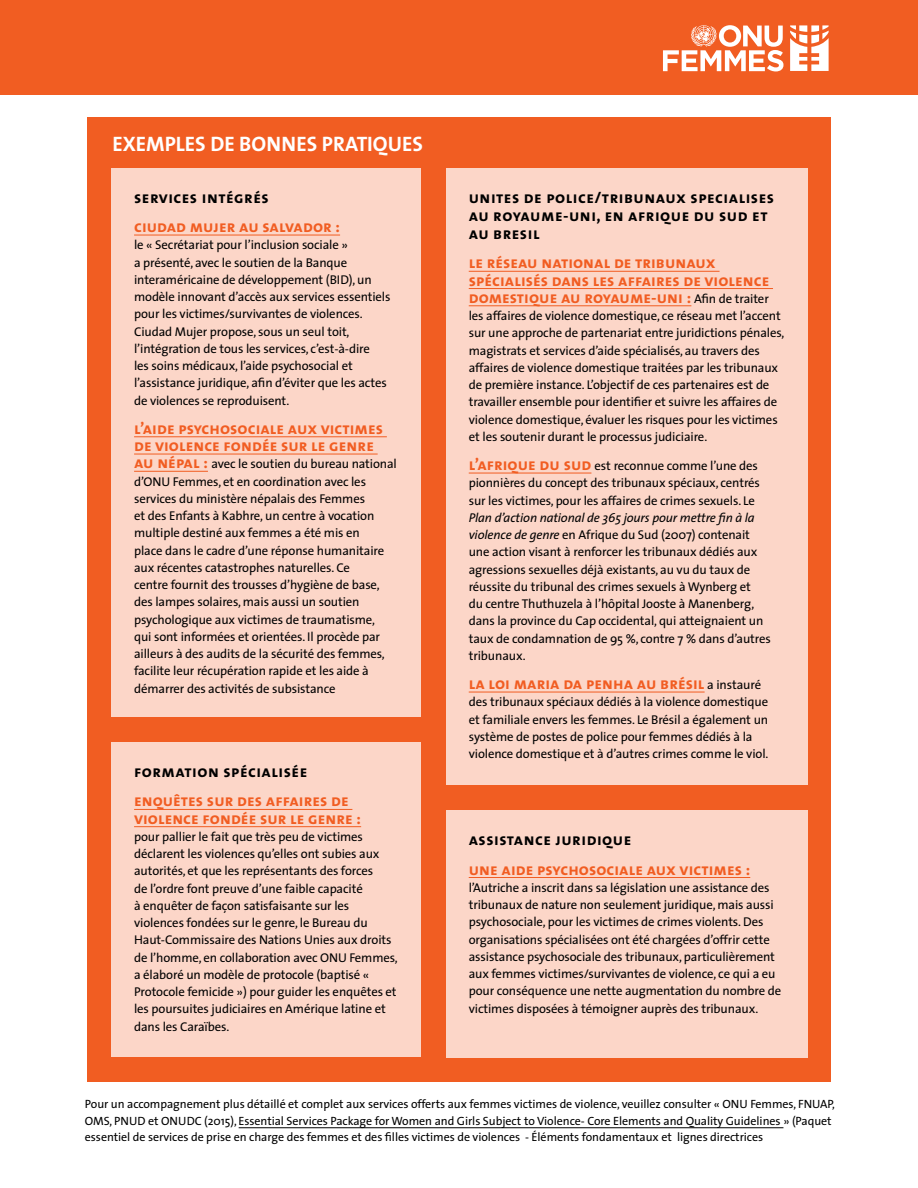
<style>
.page{position:relative;width:918px;height:1188px;background:#fff}
.page>*{position:absolute;margin:0;border:0;box-sizing:border-box;transform-origin:0 0}
.t1{font:700 21px "The Sans";color:#fff}
.t2{font:16.5px/17.2px "The Sans Bold Caps";letter-spacing:.005em;color:#f15d22}
.t3{font:16.5px/18px "The Sans Bold Caps";letter-spacing:.03em;color:#000}
.t4{font:12.75px/17.2px "The Sans";letter-spacing:-.01em;color:#000}
.t5{font:12px/16.5px "The Sans";letter-spacing:-.005em;color:#000}
.s1{font-family:"The Sans Bold Caps";font-size:16.5px;color:#f15d22}
.s2{font-family:"The Sans";font-size:12.75px;color:#000}
.s3{font-style:italic}
</style>
<div class="page">
<div style="left:0;top:0;width:918px;height:95px;background:#f15d22"></div>
<svg style="left:663px;top:25px;width:120px;height:46px"></svg>
<svg style="left:790px;top:25px;width:39px;height:46px"></svg>
<div style="left:87px;top:117px;width:744px;height:965px;background:#f15d22"></div>
<div style="left:446px;top:811px;width:362px;height:247px;background:#fcd6c8"></div>
<hr style="left:469px;top:877px;width:281px;height:1px;background:#f15d22">
<div style="left:112px;top:743px;width:309px;height:314px;background:#fcd6c8"></div>
<hr style="left:134px;top:809px;width:218px;height:1px;background:#f15d22">
<hr style="left:134px;top:826px;width:227px;height:1px;background:#f15d22">
<div style="left:112px;top:168px;width:309px;height:548px;background:#fcd6c8"></div>
<hr style="left:134px;top:235px;width:206px;height:1px;background:#f15d22">
<hr style="left:134px;top:436px;width:253px;height:1px;background:#f15d22">
<hr style="left:134px;top:454px;width:244px;height:1px;background:#f15d22">
<hr style="left:134px;top:471px;width:74px;height:1px;background:#f15d22">
<div style="left:446px;top:169px;width:362px;height:616px;background:#fcd6c8"></div>
<hr style="left:469px;top:271px;width:251px;height:1px;background:#f15d22">
<hr style="left:469px;top:288px;width:304px;height:1px;background:#f15d22">
<hr style="left:469px;top:305px;width:222px;height:1px;background:#f15d22">
<hr style="left:469px;top:473px;width:122px;height:1px;background:#f15d22">
<hr style="left:469px;top:692px;width:236px;height:1px;background:#f15d22">
<hr style="left:239px;top:1127px;width:544px;height:1px;background:#000">
<h1 class="t1" style="left:112px;top:126px;width:312px">EXEMPLES DE BONNES PRATIQUES</h1>
<p class="t3" style="left:134px;top:188px;width:136px">services intégrés</p>
<p class="t2" style="left:134px;top:217px;width:207px">ciudad mujer au salvador :</p>
<p class="t4" style="left:134px;top:236px;width:258px">le « Secrétariat pour l’inclusion sociale »<br>a présenté, avec le soutien de la Banque interaméricaine de développement (BID), un modèle innovant d’accès aux services essentiels pour les victimes/survivantes de violences.<br>Ciudad Mujer propose, sous un seul toit, l’intégration de tous les services, c’est-à-dire<br>les soins médicaux, l’aide psychosocial et l’assistance juridique, afin d’éviter que les actes de violences se reproduisent.</p>
<p class="t2" style="left:134px;top:419px;width:251px">l’aide psychosociale aux victimes de violence fondée sur le genre</p>
<p class="t4" style="left:134px;top:455px;width:264px"><span class="s1">au népal :</span> avec le soutien du bureau national d’ONU Femmes, et en coordination avec les services du ministère népalais des Femmes<br>et des Enfants à Kabhre, un centre à vocation multiple destiné aux femmes a été mis en<br>place dans le cadre d’une réponse humanitaire aux récentes catastrophes naturelles. Ce<br>centre fournit des trousses d’hygiène de base, des lampes solaires, mais aussi un soutien psychologique aux victimes de traumatisme,<br>qui sont informées et orientées. Il procède par ailleurs à des audits de la sécurité des femmes, facilite leur récupération rapide et les aide à démarrer des activités de subsistance</p>
<p class="t3" style="left:134px;top:762px;width:175px">formation spécialisée</p>
<p class="t2" style="left:134px;top:792px;width:229px">enquêtes sur des affaires de violence fondée sur le genre :</p>
<p class="t4" style="left:134px;top:828px;width:265px">pour pallier le fait que très peu de victimes déclarent les violences qu’elles ont subies aux autorités, et que les représentants des forces<br>de l’ordre font preuve d’une faible capacité<br>à enquêter de façon satisfaisante sur les violences fondées sur le genre, le Bureau du Haut-Commissaire des Nations Unies aux droits de l’homme, en collaboration avec ONU Femmes, a élaboré un modèle de protocole (baptisé « Protocole femicide ») pour guider les enquêtes et les poursuites judiciaires en Amérique latine et dans les Caraïbes.</p>
<p class="t3" style="left:469px;top:188px;width:307px">unites de police/tribunaux specialises au royaume-uni, en afrique du sud et au bresil</p>
<p class="t2" style="left:469px;top:254px;width:302px">le réseau national de tribunaux spécialisés dans les affaires de violence domestique au royaume-uni : <span class="s2">Afin de traiter</span></p>
<p class="t4" style="left:469px;top:307px;width:317px">les affaires de violence domestique, ce réseau met l’accent sur une approche de partenariat entre juridictions pénales, magistrats et services d’aide spécialisés, au travers des affaires de violence domestique traitées par les tribunaux de première instance. L’objectif de ces partenaires est de travailler ensemble pour identifier et suivre les affaires de violence domestique, évaluer les risques pour les victimes et les soutenir durant le processus judiciaire.</p>
<p class="t4" style="left:469px;top:457px;width:293px"><span class="s1">l’afrique du sud</span> est reconnue comme l’une des pionnières du concept des tribunaux spéciaux, centrés sur les victimes, pour les affaires de crimes sexuels. Le</p>
<p class="t4" style="left:469px;top:508px;width:304px"><span class="s3">Plan d’action national de 365 jours pour mettre fin à la violence de genre</span> en Afrique du Sud (2007) contenait une action visant à renforcer les tribunaux dédiés aux agressions sexuelles déjà existants, au vu du taux de réussite du tribunal des crimes sexuels à Wynberg et<br>du centre Thuthuzela à l’hôpital Jooste à Manenberg, dans la province du Cap occidental, qui atteignaient un taux de condamnation de 95 %, contre 7 % dans d’autres tribunaux.</p>
<p class="t2" style="left:469px;top:674px;width:294px">la loi maria da penha au brésil <span class="s2">a instauré</span></p>
<p class="t4" style="left:469px;top:693px;width:301px">des tribunaux spéciaux dédiés à la violence domestique et familiale envers les femmes. Le Brésil a également un système de postes de police pour femmes dédiés à la violence domestique et à d’autres crimes comme le viol.</p>
<p class="t3" style="left:469px;top:830px;width:164px">assistance juridique</p>
<p class="t2" style="left:469px;top:860px;width:283px">une aide psychosociale aux victimes :</p>
<p class="t4" style="left:469px;top:878px;width:314px">l’Autriche a inscrit dans sa législation une assistance des tribunaux de nature non seulement juridique, mais aussi psychosociale, pour les victimes de crimes violents. Des organisations spécialisées ont été chargées d’offrir cette assistance psychosociale des tribunaux, particulièrement aux femmes victimes/survivantes de violence, ce qui a eu pour conséquence une nette augmentation du nombre de victimes disposées à témoigner auprès des tribunaux.</p>
<p class="t5" style="left:85px;top:1096px;width:752px">Pour un accompagnement plus détaillé et complet aux services offerts aux femmes victimes de violence, veuillez consulter « ONU Femmes, FNUAP,<br>OMS, PNUD et ONUDC (2015), Essential Services Package for Women and Girls Subject to Violence- Core Elements and Quality Guidelines » (Paquet essentiel de services de prise en charge des femmes et des filles victimes de violences - Éléments fondamentaux et lignes directrices</p>
</div>
